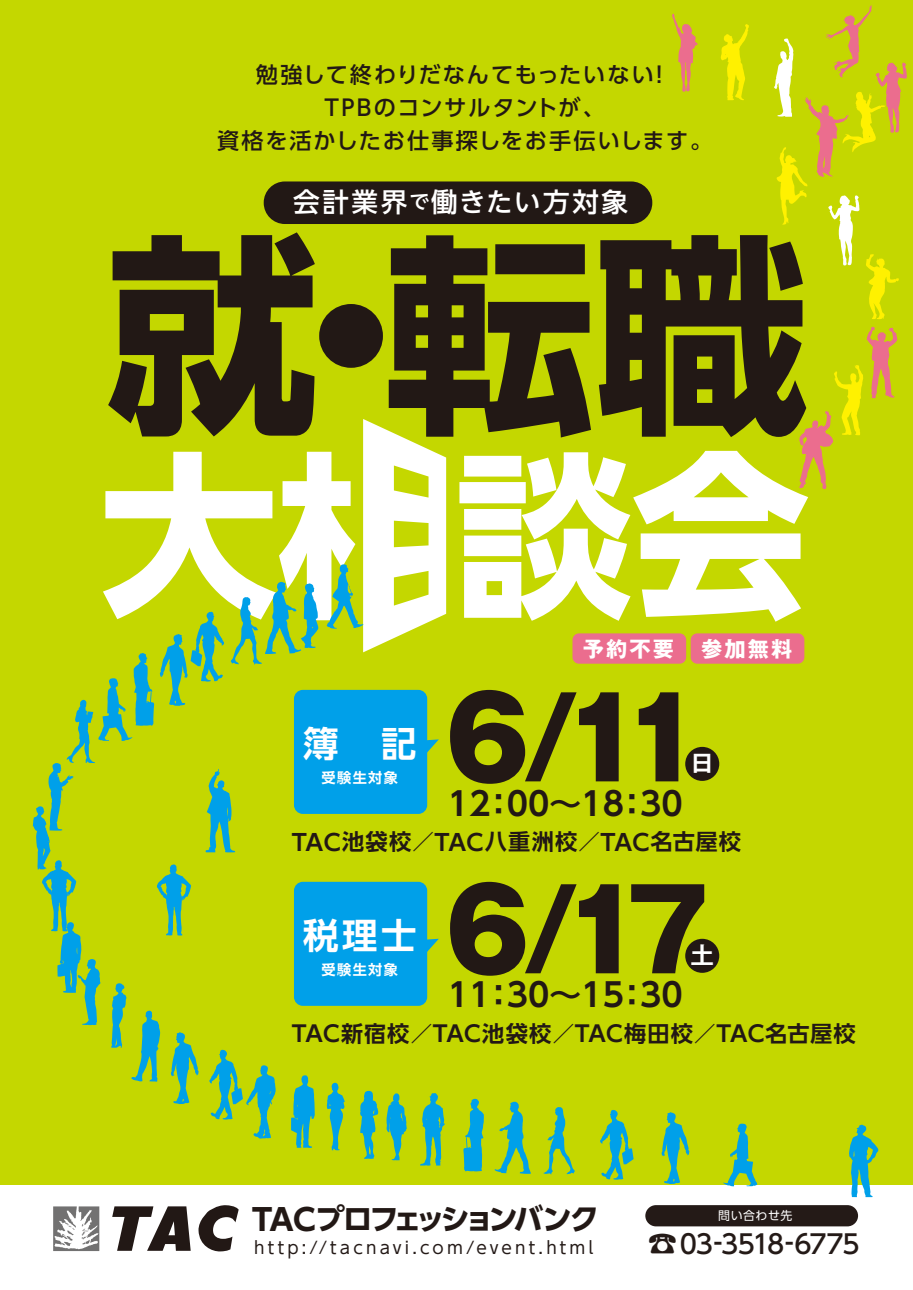
<style>
.page{position:relative;width:913px;height:1290px;background:#fff}
.page>*{position:absolute;margin:0;border:0;box-sizing:border-box;transform-origin:0 0}
.t1{font:700 212.62px "UD Shin Go NT Pr 6 N";color:#221815}
.t2{font:800 110.75px "Gothic MB101 Pr 6 N";color:#221815}
.t3{font:700 35.44px "UD Shin Go Pr 6 N De";color:#fff}
.t4{font:700 32.31px "UD Shin Go Pr 6 N De";color:#221815}
.t5{font:700 29.25px "UD Shin Go Pr 6 N";letter-spacing:-.145em;color:#221815}
.t6{font:500 26.56px "UD Shin Go NT Pr 6 N";letter-spacing:.1em;color:#fff}
.t7{font:500 26.12px "UD Shin Go Pr 6 N";letter-spacing:-.045em;color:#241a17}
.t8{font:700 23.38px "Gothic MB101 Pr 6 N De";color:#fff}
.t9{font:500 22.12px/33.2px "UD Shin Go Pr 6 N";letter-spacing:.08em;color:#221815;text-align:center}
.t10{font:700 22.12px "UD Shin Go NT Pr 6 N De";letter-spacing:.045em;color:#221815}
.t11{font:700 21.19px "Gothic MB101 Pr 6 N";letter-spacing:.1em;color:#fff}
.t12{font:16.81px "UD Shin Go Pr 6 N";letter-spacing:.19em;color:#241a17}
.t13{font:700 14.19px "UD Shin Go Pr 6 N De";letter-spacing:.1em;color:#fff}
.t14{font:11.94px "UD Shin Go Pr 6 N";letter-spacing:.05em;color:#fff}
.s1{font-size:19.94px}
.s2{font-size:22.56px}
.s3{font-size:29.81px}
.s4{font-size:30.06px}
</style>
<div class="page">
<div style="left:0;top:0;width:912px;height:1184px;background:#c4d700"></div>
<div style="left:685px;top:747px;width:34px;height:34px;background:#221815;border-radius:50%"></div>
<div style="left:264px;top:181px;width:388px;height:43px;background:#221815;border-radius:21px"></div>
<svg style="left:459px;top:327px;width:438px;height:295px"></svg>
<svg style="left:672px;top:13px;width:26px;height:79px"></svg>
<svg style="left:848px;top:1124px;width:30px;height:73px"></svg>
<svg style="left:774px;top:5px;width:132px;height:314px"></svg>
<svg style="left:720px;top:24px;width:28px;height:76px"></svg>
<div style="left:685px;top:939px;width:34px;height:34px;background:#221815;border-radius:50%"></div>
<div style="left:572px;top:633px;width:114px;height:31px;background:#eb6d8e;border-radius:7px"></div>
<div style="left:690px;top:633px;width:114px;height:31px;background:#eb6d8e;border-radius:7px"></div>
<svg style="left:543px;top:1107px;width:32px;height:67px"></svg>
<svg style="left:494px;top:1101px;width:37px;height:73px"></svg>
<svg style="left:600px;top:1110px;width:33px;height:70px"></svg>
<svg style="left:661px;top:1112px;width:28px;height:72px"></svg>
<svg style="left:463px;top:1098px;width:21px;height:73px"></svg>
<svg style="left:722px;top:1123px;width:35px;height:63px"></svg>
<svg style="left:33px;top:419px;width:413px;height:746px"></svg>
<svg style="left:112px;top:1206px;width:79px;height:45px"></svg>
<svg style="left:198px;top:1205px;width:41px;height:46px"></svg>
<svg style="left:53px;top:1206px;width:46px;height:45px"></svg>
<div style="left:645px;top:1205px;width:213px;height:21px;background:#241a17;border-radius:11px"></div>
<p class="t9" style="left:217px;top:57px;width:496px">勉強して終わりだなんてもったいない！<br>TPBのコンサルタントが、<br>資格を活かしたお仕事探しをお手伝いします。</p>
<p class="t6" style="left:293px;top:180px;width:336px">会計業界<span class="s1">で</span>働きたい方対象</p>
<h1 class="t1" style="left:106px;top:162px;width:703px">就・転職</h1>
<h3 class="t3" style="left:303px;top:714px;width:115px">簿　記</h3>
<p class="t13" style="left:321px;top:766px;width:78px">受験生対象</p>
<p class="t11" style="left:582px;top:631px;width:93px">予約不要</p>
<p class="t11" style="left:701px;top:631px;width:93px">参加無料</p>
<h2 class="t2" style="left:445px;top:646px;width:262px">6/11</h2>
<h3 class="t4" style="left:448px;top:777px;width:236px">12：00～18：30</h3>
<p class="t8" style="left:690px;top:744px;width:25px">日</p>
<p class="t10" style="left:292px;top:823px;width:450px"><span class="s2">TAC</span>池袋校／<span class="s2">TAC</span>八重洲校／<span class="s2">TAC</span>名古屋校</p>
<h3 class="t3" style="left:303px;top:906px;width:115px">税理士</h3>
<p class="t13" style="left:321px;top:958px;width:78px">受験生対象</p>
<h2 class="t2" style="left:445px;top:838px;width:266px">6/17</h2>
<p class="t8" style="left:690px;top:936px;width:25px">土</p>
<h3 class="t4" style="left:448px;top:969px;width:236px">11：30～15：30</h3>
<p class="t10" style="left:292px;top:1015px;width:565px">TAC新宿校／TAC池袋校／TAC梅田校／TAC名古屋校</p>
<h3 class="t5" style="left:252px;top:1195px;width:348px"><span class="s3">TAC</span>プロフェッションバンク</h3>
<p class="t12" style="left:254px;top:1234px;width:340px">http://tacnavi.com/event.html</p>
<p class="t7" style="left:647px;top:1222px;width:214px"><span class="s4">☎</span>03-3518-6775</p>
<p class="t14" style="left:718px;top:1206px;width:76px">問い合わせ先</p>
</div>
